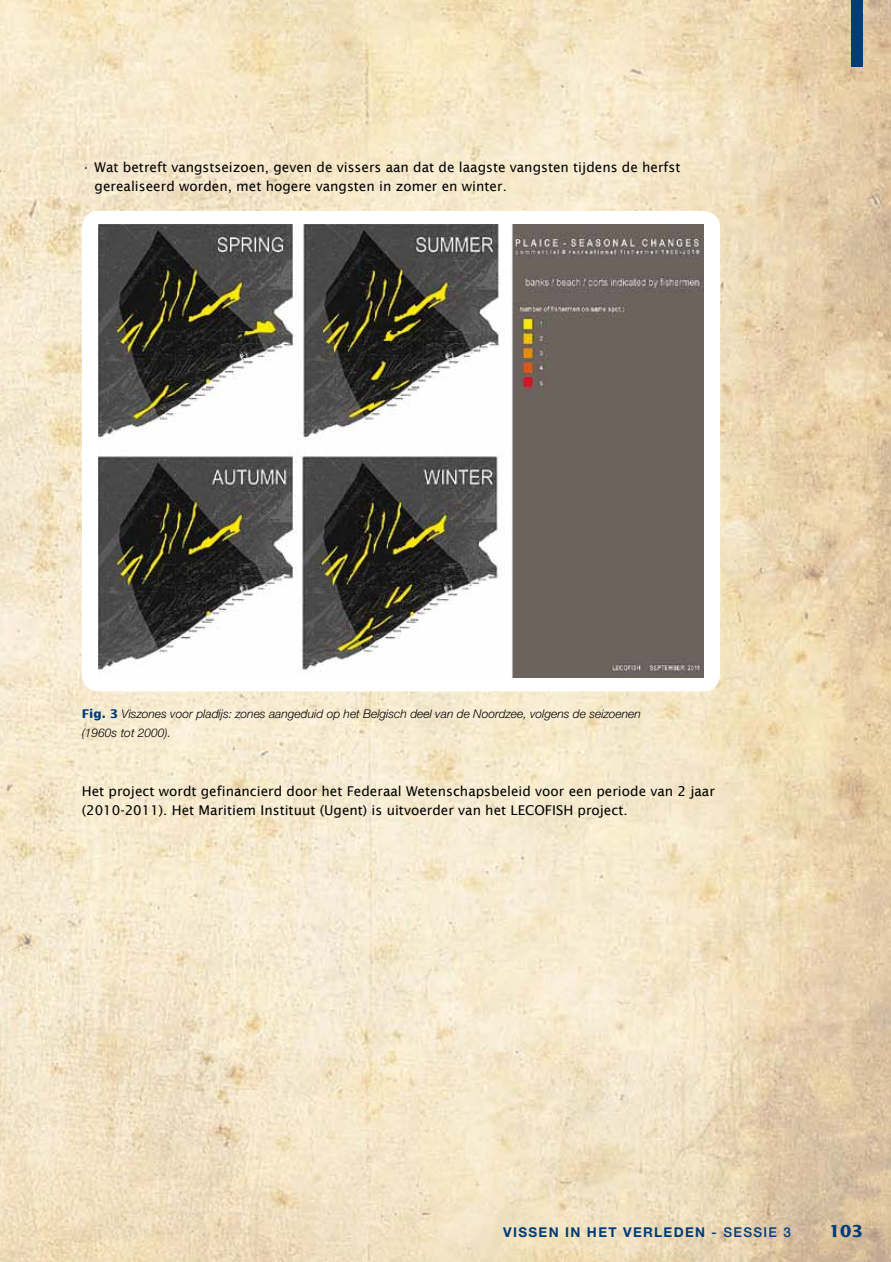
<style>
.page{position:relative;width:891px;height:1262px;background:#fff}
.page>*{position:absolute;margin:0;border:0;box-sizing:border-box;transform-origin:0 0}
.t1{font:700 16.5px "Lucida Sans Std";color:#003c78}
.t2{font:13.5px/19.5px "Lucida Sans";color:#000}
.t3{font:700 13.5px "Helvetica Neue LT Std";letter-spacing:.1em;color:#003c78}
.t4{font:italic 300 12px/19.5px "Helvetica Neue LT Std";color:#000}
.s1{color:#003c78}
.s2{font-family:"Lucida Sans Std";font-weight:700;font-style:normal;color:#003c78}
.s3{font-weight:500}
</style>
<div class="page">
<img style="left:0;top:0;width:890px;height:1052px">
<img style="left:0;top:1052px;width:890px;height:210px">
<div style="left:850px;top:0;width:12px;height:67px;background:#003c78"></div>
<div style="left:82px;top:211px;width:638px;height:480px;background:#fff;border-radius:17px"></div>
<img style="left:98px;top:224px;width:605px;height:454px">
<p class="t2" style="left:95px;top:157px;width:587px;text-indent:-13px"><span class="s1">•</span> Wat betreft vangstseizoen, geven de vissers aan dat de laagste vangsten tijdens de herfst gerealiseerd worden, met hogere vangsten in zomer en winter.</p>
<p class="t4" style="left:82px;top:704px;width:560px"><span class="s2">Fig. 3</span> Viszones voor pladijs: zones aangeduid op het Belgisch deel van de Noordzee, volgens de seizoenen (1960s tot 2000).</p>
<p class="t2" style="left:82px;top:781px;width:634px">Het project wordt gefinancierd door het Federaal Wetenschapsbeleid voor een periode van 2 jaar (2010-2011). Het Maritiem Instituut (Ugent) is uitvoerder van het LECOFISH project.</p>
<p class="t3" style="left:503px;top:1224px;width:289px">VISSEN IN HET VERLEDEN <span class="s3">- SESSIE 3</span></p>
<p class="t1" style="left:828px;top:1222px;width:36px">103</p>
</div>
